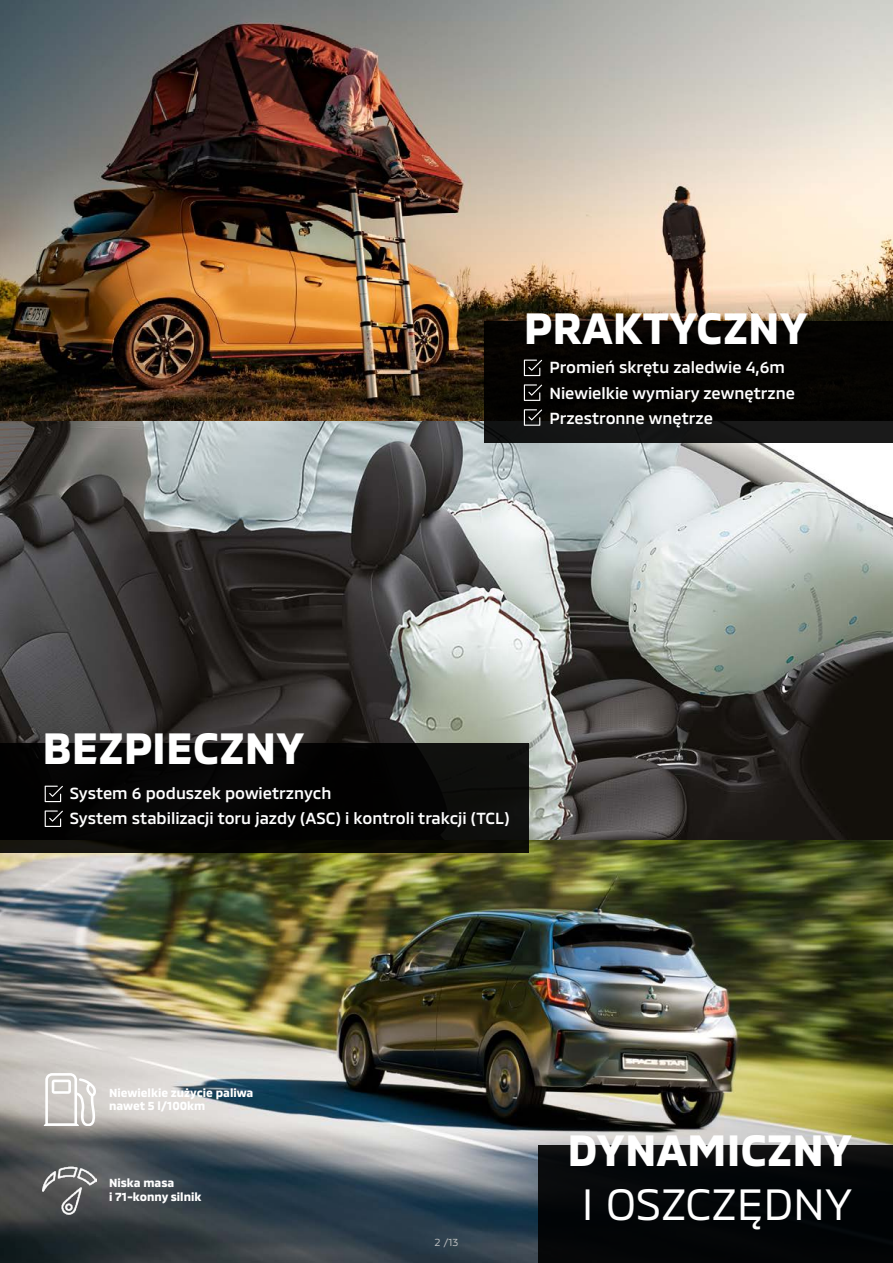
<style>
.page{position:relative;width:893px;height:1263px;background:#fff}
.page>*{position:absolute;margin:0;border:0;box-sizing:border-box;transform-origin:0 0}
.t1{font:700 45px "MMC";color:#fff}
.t2{font:45px "MMC";color:#fff}
.t3{font:500 16.5px/25.5px "MMC";color:#fff}
.t4{font:700 12px/13.5px "MMC";color:#fff}
.t5{font:10.5px "MMC";color:#bcbec0}
</style>
<div class="page">
<img style="left:0;top:420px;width:893px;height:843px">
<img style="left:0;top:0;width:893px;height:420px">
<svg style="left:485px;top:321px;width:408px;height:121px;background:#070605"></svg>
<div style="left:539px;top:1145px;width:354px;height:118px;background:#030607"></div>
<div style="left:0;top:743px;width:528px;height:109px;background:#000"></div>
<svg style="left:524px;top:360px;width:18px;height:16px"></svg>
<svg style="left:524px;top:384px;width:18px;height:17px"></svg>
<svg style="left:524px;top:409px;width:18px;height:17px"></svg>
<svg style="left:43px;top:1073px;width:53px;height:53px"></svg>
<img style="left:43px;top:1163px;width:54px;height:55px">
<svg style="left:45px;top:786px;width:18px;height:16px"></svg>
<svg style="left:45px;top:810px;width:18px;height:17px"></svg>
<h1 class="t1" style="left:524px;top:293px;width:286px">PRAKTYCZNY</h1>
<p class="t3" style="left:549px;top:353px;width:247px">Promień skrętu zaledwie 4,6m<br>Niewielkie wymiary zewnętrzne<br>Przestronne wnętrze</p>
<h1 class="t1" style="left:43px;top:712px;width:264px">BEZPIECZNY</h1>
<p class="t3" style="left:70px;top:778px;width:441px">System 6 poduszek powietrznych<br>System stabilizacji toru jazdy (ASC) i kontroli trakcji (TCL)</p>
<p class="t4" style="left:109px;top:1084px;width:146px">Niewielkie zużycie paliwa nawet 5 l/100km</p>
<p class="t4" style="left:109px;top:1175px;width:94px">Niska masa<br>i 71-konny silnik</p>
<p class="t5" style="left:435px;top:1233px;width:25px">2 /13</p>
<h1 class="t1" style="left:567px;top:1115px;width:286px">DYNAMICZNY</h1>
<h1 class="t2" style="left:582px;top:1168px;width:272px">I OSZCZĘDNY</h1>
</div>
